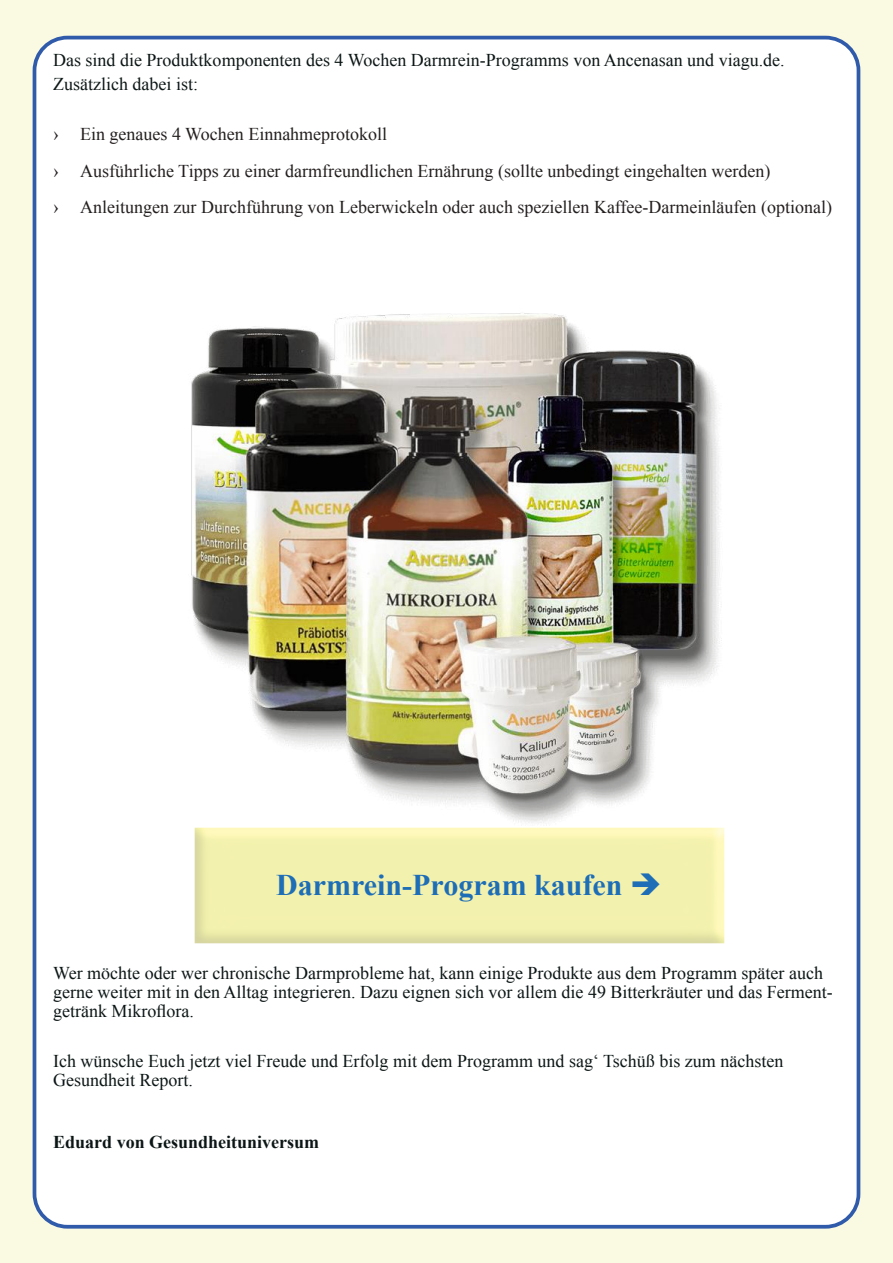
<style>
.page{position:relative;width:893px;height:1263px;background:#fafae2}
.page>*{position:absolute;margin:0;border:0;box-sizing:border-box;transform-origin:0 0}
.t1{font:700 30px "Times New Roman";color:#1d6eb7}
.t2{font:18px/18.8px "Times New Roman";color:#0d1616}
.t3{font:18px/36.8px "Times New Roman";color:#241f1f}
.t4{font:700 18px "Times New Roman";color:#0d1616}
</style>
<div class="page">
<div style="left:33px;top:36px;width:827px;height:1192px;background:#fff;border:4px solid #305aaa;border-radius:33px"></div>
<img style="left:191px;top:313px;width:531px;height:510px">
<p class="t2" style="left:53px;top:49px;width:733px;line-height:24.8px">Das sind die Produktkomponenten des 4 Wochen Darmrein-Programms von Ancenasan und viagu.de.<br>Zusätzlich dabei ist:</p>
<p class="t3" style="left:53px;top:117px;width:780px">› Ein genaues 4 Wochen Einnahmeprotokoll<br>› Ausführliche Tipps zu einer darmfreundlichen Ernährung (sollte unbedingt eingehalten werden)<br>› Anleitungen zur Durchführung von Leberwickeln oder auch speziellen Kaffee-Darmeinläufen (optional)</p>
<h1 class="t1" style="left:276px;top:875px;width:387px">Darmrein-Program kaufen ➔</h1>
<p class="t2" style="left:53px;top:965px;width:781px">Wer möchte oder wer chronische Darmprobleme hat, kann einige Produkte aus dem Programm später auch gerne weiter mit in den Alltag integrieren. Dazu eignen sich vor allem die 49 Bitterkräuter und das Ferment&shy;getränk Mikroflora.</p>
<p class="t2" style="left:53px;top:1054px;width:732px">Ich wünsche Euch jetzt viel Freude und Erfolg mit dem Programm und sag‘ Tschüß bis zum nächsten<br>Gesundheit Report.</p>
<p class="t4" style="left:53px;top:1136px;width:268px">Eduard von Gesundheituniversum</p>
</div>
